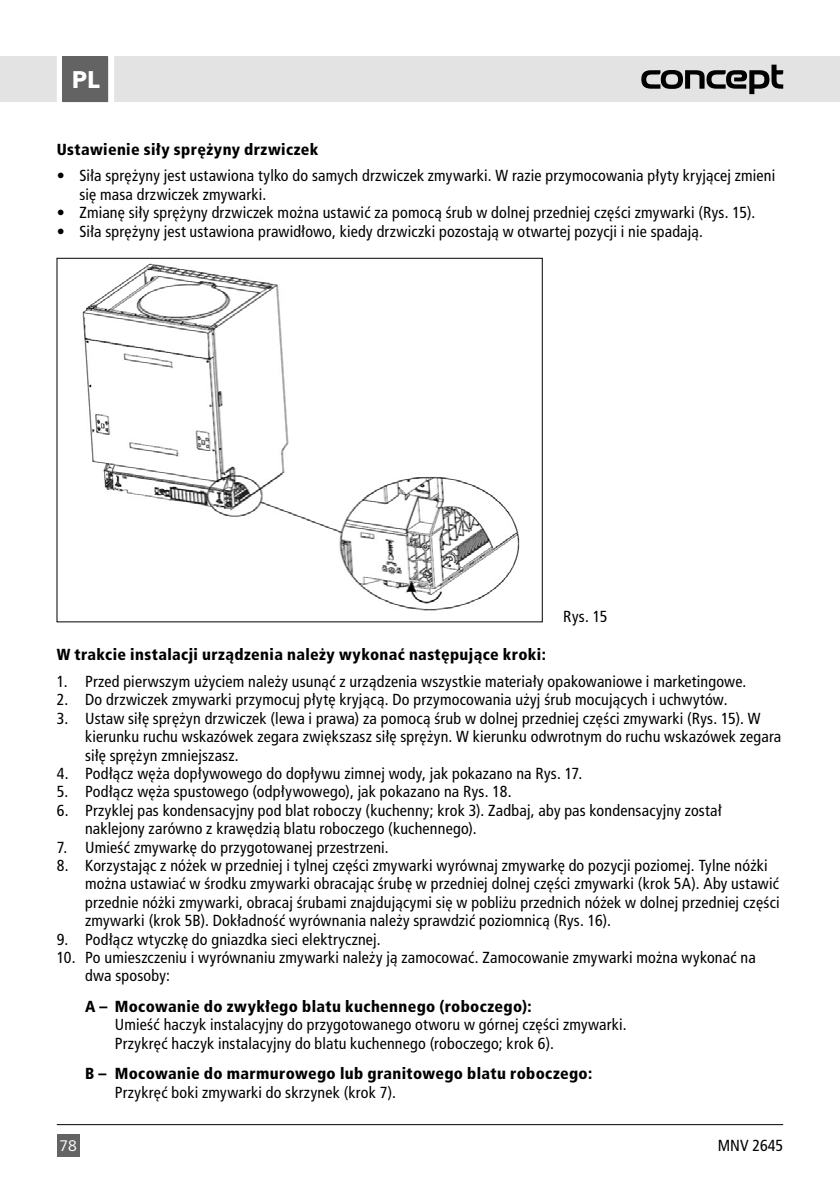
<style>
.page{position:relative;width:840px;height:1191px;background:#fff}
.page>*{position:absolute;margin:0;border:0;box-sizing:border-box;transform-origin:0 0}
.t1{font:700 24px "Avenir Next";color:#fff}
.t2{font:condensed 16px/18.4px "Frutiger CE";letter-spacing:.015em;color:#000}
.t3{font:900 condensed 16px "Frutiger CE";letter-spacing:.025em;color:#000}
.t4{font:16px "Frutiger Next LTW1 G";color:#fff}
</style>
<div class="page">
<div style="left:0;top:57px;width:839px;height:45px;background:#e3e3e3"></div>
<div style="left:57px;top:1134px;width:22px;height:23px;background:#646363"></div>
<hr style="left:57px;top:1124px;width:725px;height:1px;background:#000">
<svg style="left:641px;top:65px;width:141px;height:29px"></svg>
<svg style="left:54px;top:56px;width:63px;height:47px"></svg>
<div style="left:63px;top:57px;width:45px;height:45px;background:#646363"></div>
<img style="left:82px;top:263px;width:438px;height:348px">
<h1 class="t1" style="left:68px;top:59px;width:33px">CZ</h1>
<h1 class="t1" style="left:72px;top:59px;width:29px">PL</h1>
<p class="t3" style="left:57px;top:140px;width:263px">Ustawienie siły sprężyny drzwiczek</p>
<p class="t2" style="left:79px;top:167px;width:697px;text-indent:-23px">• Siła sprężyny jest ustawiona tylko do samych drzwiczek zmywarki. W razie przymocowania płyty kryjącej zmieni się masa drzwiczek zmywarki.</p>
<p class="t2" style="left:57px;top:204px;width:699px">• Zmianę siły sprężyny drzwiczek można ustawić za pomocą śrub w dolnej przedniej części zmywarki (Rys. 15).</p>
<p class="t2" style="left:57px;top:222px;width:647px">• Siła sprężyny jest ustawiona prawidłowo, kiedy drzwiczki pozostają w otwartej pozycji i nie spadają.</p>
<p class="t2" style="left:563px;top:607px;width:46px">Rys. 15</p>
<p class="t3" style="left:57px;top:645px;width:490px">W trakcie instalacji urządzenia należy wykonać następujące kroki:</p>
<p class="t2" style="left:57px;top:672px;width:690px">1. Przed pierwszym użyciem należy usunąć z urządzenia wszystkie materiały opakowaniowe i marketingowe.</p>
<p class="t2" style="left:57px;top:691px;width:672px">2. Do drzwiczek zmywarki przymocuj płytę kryjącą. Do przymocowania użyj śrub mocujących i uchwytów.</p>
<p class="t2" style="left:85px;top:709px;width:697px;text-indent:-28px">3. Ustaw siłę sprężyn drzwiczek (lewa i prawa) za pomocą śrub w dolnej przedniej części zmywarki (Rys. 15). W kierunku ruchu wskazówek zegara zwiększasz siłę sprężyn. W kierunku odwrotnym do ruchu wskazówek zegara siłę sprężyn zmniejszasz.</p>
<p class="t2" style="left:57px;top:764px;width:526px">4. Podłącz węża dopływowego do dopływu zimnej wody, jak pokazano na Rys. 17.</p>
<p class="t2" style="left:57px;top:783px;width:456px">5. Podłącz węża spustowego (odpływowego), jak pokazano na Rys. 18.</p>
<p class="t2" style="left:85px;top:801px;width:637px;text-indent:-28px">6. Przyklej pas kondensacyjny pod blat roboczy (kuchenny; krok 3). Zadbaj, aby pas kondensacyjny został naklejony zarówno z krawędzią blatu roboczego (kuchennego).</p>
<p class="t2" style="left:57px;top:838px;width:333px">7. Umieść zmywarkę do przygotowanej przestrzeni.</p>
<p class="t2" style="left:85px;top:856px;width:695px;text-indent:-28px">8. Korzystając z nóżek w przedniej i tylnej części zmywarki wyrównaj zmywarkę do pozycji poziomej. Tylne nóżki można ustawiać w środku zmywarki obracając śrubę w przedniej dolnej części zmywarki (krok 5A). Aby ustawić przednie nóżki zmywarki, obracaj śrubami znajdującymi się w pobliżu przednich nóżek w dolnej przedniej części zmywarki (krok 5B). Dokładność wyrównania należy sprawdzić poziomnicą (Rys. 16).</p>
<p class="t2" style="left:57px;top:930px;width:325px">9. Podłącz wtyczkę do gniazdka sieci elektrycznej.</p>
<p class="t2" style="left:85px;top:948px;width:671px;text-indent:-28px">10. Po umieszczeniu i wyrównaniu zmywarki należy ją zamocować. Zamocowanie zmywarki można wykonać na dwa sposoby:</p>
<p class="t3" style="left:85px;top:997px;width:448px">A – Mocowanie do zwykłego blatu kuchennego (roboczego):</p>
<p class="t2" style="left:115px;top:1015px;width:513px">Umieść haczyk instalacyjny do przygotowanego otworu w górnej części zmywarki.<br>Przykręć haczyk instalacyjny do blatu kuchennego (roboczego; krok 6).</p>
<p class="t3" style="left:85px;top:1064px;width:508px">B – Mocowanie do marmurowego lub granitowego blatu roboczego:</p>
<p class="t2" style="left:115px;top:1083px;width:282px">Przykręć boki zmywarki do skrzynek (krok 7).</p>
<p class="t4" style="left:59px;top:1137px;width:19px">78</p>
<p class="t2" style="left:717px;top:1136px;width:67px">MNV 2645</p>
</div>
